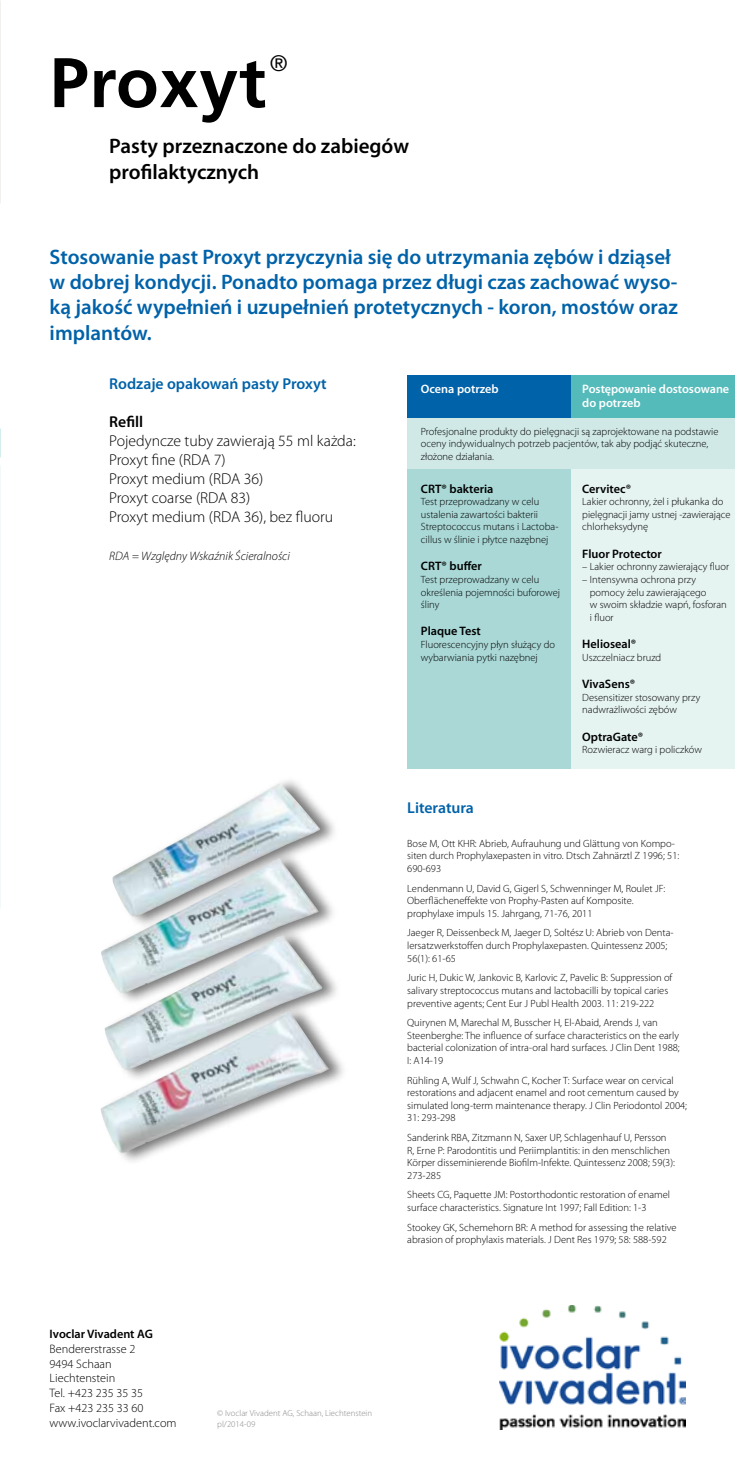
<style>
.page{position:relative;width:735px;height:1474px;background:#fff}
.page>*{position:absolute;margin:0;border:0;box-sizing:border-box;transform-origin:0 0}
.t1{font:700 70px "Frutiger";letter-spacing:.01em;color:#000}
.t2{font:300 22.4px "Frutiger";color:#000}
.t3{font:600 21px/25.2px "Myriad Pro";color:#0062a9}
.t4{font:600 21px/25.2px "Myriad Pro";color:#000}
.t5{font:300 15.75px/18.9px "Myriad Pro";color:#000}
.t6{font:600 15.75px "Myriad Pro";color:#0062a9}
.t7{font:600 15.75px "Myriad Pro";color:#000}
.t8{font:600 12.25px "Myriad Pro";color:#000}
.t9{font:300 12.25px/14.7px "Myriad Pro";color:#000}
.t10{font:600 12.25px/14.7px "Myriad Pro";letter-spacing:-.005em;color:#fff}
.t11{font:italic 300 12.25px "Myriad Pro";color:#000}
.t12{font:300 10.5px/12.6px "Myriad Pro";color:#000}
.t13{font:300 8.75px/10.5px "Myriad Pro";color:#87888a}
</style>
<div class="page">
<div style="left:100px;top:775px;width:248px;height:390px;background:#000;opacity:.55"></div>
<img style="left:229px;top:785px;width:46px;height:27px">
<div style="left:407px;top:389px;width:327px;height:313px;background:#d0e9e7"></div>
<div style="left:407px;top:375px;width:327px;height:42px;background:#54bbba"></div>
<div style="left:407px;top:375px;width:163px;height:42px;background:#0062a9"></div>
<img style="left:0;top:0;width:1px;height:203px">
<div style="left:407px;top:469px;width:327px;height:299px;background:#e5f3f1"></div>
<div style="left:407px;top:469px;width:163px;height:299px;background:#a9d8d6"></div>
<img style="left:499px;top:1305px;width:186px;height:124px">
<h1 class="t1" style="left:50px;top:42px;width:218px">Proxyt</h1>
<h2 class="t2" style="left:270px;top:50px;width:19px">®</h2>
<h3 class="t4" style="left:109px;top:134px;width:301px">Pasty przeznaczone do zabiegów profilaktycznych</h3>
<h3 class="t3" style="left:50px;top:244px;width:629px">Stosowanie past Proxyt przyczynia się do utrzymania zębów i dziąseł w dobrej kondycji. Ponadto pomaga przez długi czas zachować wyso&shy;ką jakość wypełnień i uzupełnień protetycznych - koron, mostów oraz implantów.</h3>
<h3 class="t6" style="left:109px;top:375px;width:219px">Rodzaje opakowań pasty Proxyt</h3>
<h3 class="t7" style="left:109px;top:413px;width:35px">Refill</h3>
<h3 class="t5" style="left:109px;top:431px;width:248px">Pojedyncze tuby zawierają 55 ml każda:<br>Proxyt fine (RDA 7)<br>Proxyt medium (RDA 36)<br>Proxyt coarse (RDA 83)<br>Proxyt medium (RDA 36), bez fluoru</h3>
<p class="t11" style="left:109px;top:549px;width:182px">RDA = Względny Wskaźnik Ścieralności</p>
<p class="t8" style="left:50px;top:1327px;width:105px">Ivoclar Vivadent AG</p>
<p class="t9" style="left:50px;top:1341px;width:128px">Bendererstrasse 2<br>9494 Schaan<br>Liechtenstein<br>Tel. +423 235 35 35<br>Fax +423 235 33 60 www.ivoclarvivadent.com</p>
<p class="t13" style="left:217px;top:1407px;width:156px">© Ivoclar Vivadent AG, Schaan, Liechtenstein pl/2014-09</p>
<p class="t10" style="left:420px;top:381px;width:79px">Ocena potrzeb</p>
<p class="t12" style="left:420px;top:425px;width:299px">Profesjonalne produkty do pielęgnacji są zaprojektowane na podstawie oceny indywidualnych potrzeb pacjentów, tak aby podjąć skuteczne, złożone działania.</p>
<p class="t10" style="left:582px;top:381px;width:148px">Postępowanie dostosowane do potrzeb</p>
<p class="t8" style="left:420px;top:481px;width:74px">CRT® bakteria</p>
<p class="t12" style="left:420px;top:495px;width:139px">Test przeprowadzany w celu ustalenia zawartości bakterii<br>Streptococcus mutans i Lactoba&shy;cillus w ślinie i płytce nazębnej</p>
<p class="t8" style="left:420px;top:559px;width:62px">CRT® buffer</p>
<p class="t12" style="left:420px;top:573px;width:140px">Test przeprowadzany w celu określenia pojemności buforowej śliny</p>
<p class="t8" style="left:420px;top:624px;width:61px">Plaque Test</p>
<p class="t12" style="left:420px;top:638px;width:136px">Fluorescencyjny płyn służący do wybarwiania pytki nazębnej</p>
<h3 class="t6" style="left:407px;top:798px;width:68px">Literatura</h3>
<p class="t8" style="left:582px;top:481px;width:50px">Cervitec®</p>
<p class="t12" style="left:582px;top:495px;width:150px">Lakier ochronny, żel i płukanka do pielęgnacji jamy ustnej -zawierające chlorheksydynę</p>
<p class="t8" style="left:582px;top:547px;width:81px">Fluor Protector</p>
<p class="t12" style="left:582px;top:560px;width:148px">– Lakier ochronny zawierający fluor</p>
<p class="t12" style="left:589px;top:573px;width:138px;text-indent:-8px">– Intensywna ochrona przy pomocy żelu zawierającego<br>w swoim składzie wapń, fosforan i fluor</p>
<p class="t8" style="left:582px;top:637px;width:55px">Helioseal®</p>
<p class="t12" style="left:582px;top:651px;width:80px">Uszczelniacz bruzd</p>
<p class="t8" style="left:582px;top:677px;width:54px">VivaSens®</p>
<p class="t12" style="left:582px;top:691px;width:119px">Desensitizer stosowany przy nadwrażliwości zębów</p>
<p class="t8" style="left:582px;top:729px;width:62px">OptraGate®</p>
<p class="t12" style="left:582px;top:743px;width:121px">Rozwieracz warg i policzków</p>
<p class="t12" style="left:407px;top:837px;width:273px">Bose M, Ott KHR: Abrieb, Aufrauhung und Glättung von Kompo&shy;siten durch Prophylaxepasten in vitro. Dtsch Zahnärztl Z 1996; 51:<br>690-693</p>
<p class="t12" style="left:407px;top:882px;width:259px">Lendenmann U, David G, Gigerl S, Schwenninger M, Roulet JF:<br>Oberflächeneffekte von Prophy-Pasten auf Komposite. prophylaxe impuls 15. Jahrgang, 71-76, 2011</p>
<p class="t12" style="left:407px;top:926px;width:268px">Jaeger R, Deissenbeck M, Jaeger D, Soltész U: Abrieb von Denta&shy;lersatzwerkstoffen durch Prophylaxepasten. Quintessenz 2005;<br>56(1): 61-65</p>
<p class="t12" style="left:407px;top:971px;width:266px">Juric H, Dukic W, Jankovic B, Karlovic Z, Pavelic B: Suppression of salivary streptococcus mutans and lactobacilli by topical caries preventive agents; Cent Eur J Publ Health 2003. 11: 219-222</p>
<p class="t12" style="left:407px;top:1016px;width:274px">Quirynen M, Marechal M, Busscher H, El-Abaid, Arends J, van Steenberghe: The influence of surface characteristics on the early bacterial colonization of intra-oral hard surfaces. J Clin Dent 1988; I: A14-19</p>
<p class="t12" style="left:407px;top:1073px;width:281px">Rühling A, Wulf J, Schwahn C, Kocher T: Surface wear on cervical restorations and adjacent enamel and root cementum caused by simulated long-term maintenance therapy. J Clin Periodontol 2004; 31: 293-298</p>
<p class="t12" style="left:407px;top:1131px;width:269px">Sanderink RBA, Zitzmann N, Saxer UP, Schlagenhauf U, Persson R, Erne P: Parodontitis und Periimplantitis: in den menschlichen Körper disseminierende Biofilm-Infekte. Quintessenz 2008; 59(3):<br>273-285</p>
<p class="t12" style="left:407px;top:1188px;width:264px">Sheets CG, Paquette JM: Postorthodontic restoration of enamel surface characteristics. Signature Int 1997; Fall Edition: 1-3</p>
<p class="t12" style="left:407px;top:1220px;width:271px">Stookey GK, Schemehorn BR: A method for assessing the relative abrasion of prophylaxis materials. J Dent Res 1979; 58: 588-592</p>
</div>
